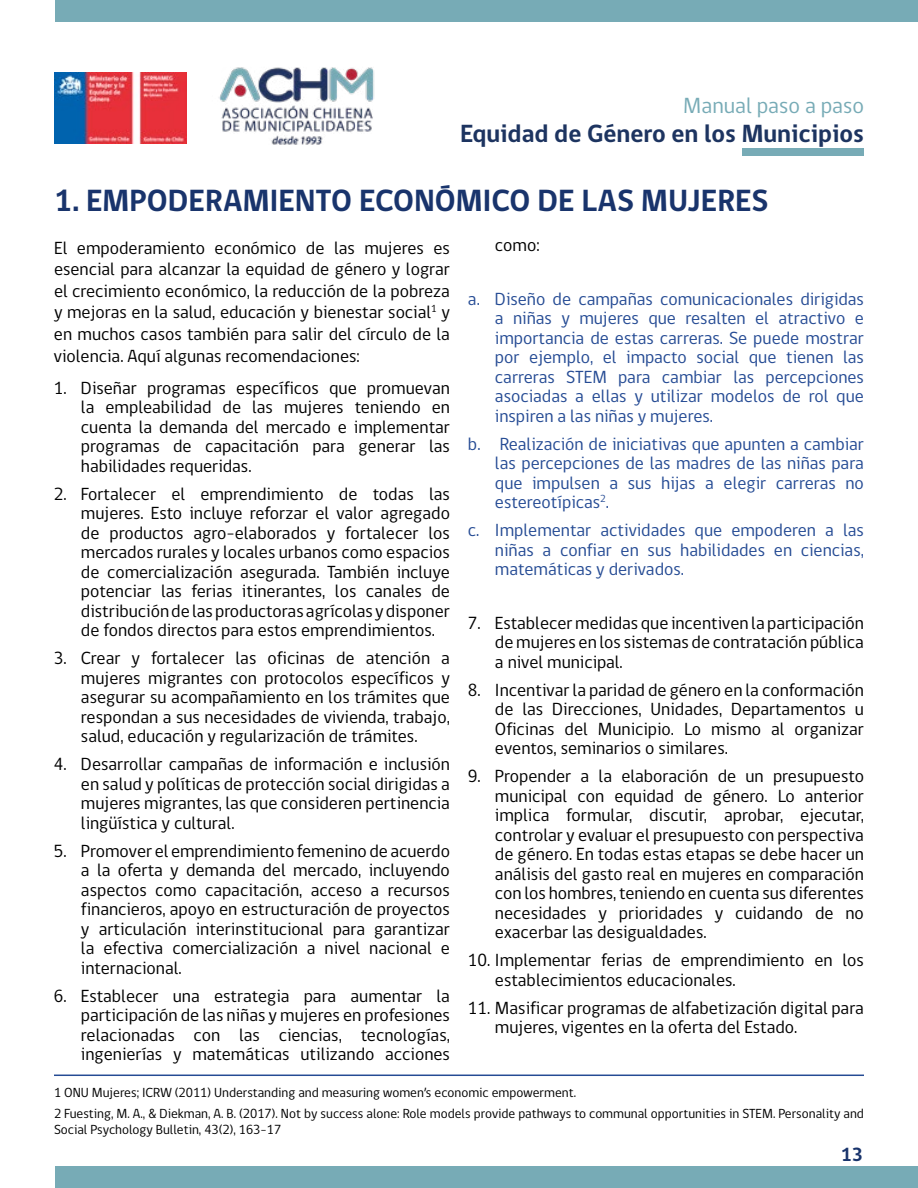
<style>
.page{position:relative;width:918px;height:1188px;background:#fff}
.page>*{position:absolute;margin:0;border:0;box-sizing:border-box;transform-origin:0 0}
.t1{font:700 31.5px "gob CL";color:#19346c}
.t2{font:700 25.5px "gob CL";color:#1d3460}
.t3{font:22.5px "gob CL";color:#77abb6}
.t4{font:700 19.5px "gob CL";color:#19346c}
.t5{font:18px/19.5px "gob CL";color:#000;text-align:justify}
.t6{font:18px/19.5px "gob CL";color:#254b94;text-align:justify}
.t7{font:13.5px/21.3px "gob CL";color:#000}
</style>
<div class="page">
<img style="left:54px;top:72px;width:132px;height:71px">
<img style="left:219px;top:67px;width:155px;height:77px">
<div style="left:743px;top:148px;width:121px;height:8px;background:#77abb6"></div>
<div style="left:55px;top:0;width:863px;height:21px;background:#77abb6"></div>
<div style="left:55px;top:1167px;width:863px;height:21px;background:#77abb6"></div>
<hr style="left:54px;top:1075px;width:810px;height:1px;background:#254b94">
<p class="t3" style="left:683px;top:90px;width:182px">Manual paso a paso</p>
<h2 class="t2" style="left:460px;top:116px;width:405px">Equidad de Género en los Municipios</h2>
<h1 class="t1" style="left:54px;top:179px;width:716px">1. EMPODERAMIENTO ECONÓMICO DE LAS MUJERES</h1>
<p class="t5" style="left:54px;top:237px;width:398px;line-height:21.6px">El empoderamiento económico de las mujeres es esencial para alcanzar la equidad de género y lograr el crecimiento económico, la reducción de la pobreza y mejoras en la salud, educación y bienestar social<sup>1</sup> y en muchos casos también para salir del círculo de la violencia. Aquí algunas recomendaciones:</p>
<p class="t5" style="left:81px;top:379px;width:371px;text-indent:-27px">1. Diseñar programas específicos que promuevan la empleabilidad de las mujeres teniendo en cuenta la demanda del mercado e implementar programas de capacitación para generar las habilidades requeridas.</p>
<p class="t5" style="left:81px;top:484px;width:371px;text-indent:-27px">2. Fortalecer el emprendimiento de todas las mujeres. Esto incluye reforzar el valor agregado de productos agro-elaborados y fortalecer los mercados rurales y locales urbanos como espacios de comercialización asegurada. También incluye potenciar las ferias itinerantes, los canales de distribución de las productoras agrícolas y disponer de fondos directos para estos emprendimientos.</p>
<p class="t5" style="left:81px;top:649px;width:371px;text-indent:-27px">3. Crear y fortalecer las oficinas de atención a mujeres migrantes con protocolos específicos y asegurar su acompañamiento en los trámites que respondan a sus necesidades de vivienda, trabajo, salud, educación y regularización de trámites.</p>
<p class="t5" style="left:81px;top:755px;width:371px;text-indent:-27px">4. Desarrollar campañas de información e inclusión en salud y políticas de protección social dirigidas a mujeres migrantes, las que consideren pertinencia lingüística y cultural.</p>
<p class="t5" style="left:81px;top:841px;width:371px;text-indent:-27px">5. Promover el emprendimiento femenino de acuerdo a la oferta y demanda del mercado, incluyendo aspectos como capacitación, acceso a recursos financieros, apoyo en estructuración de proyectos y articulación interinstitucional para garantizar la efectiva comercialización a nivel nacional e internacional.</p>
<p class="t5" style="left:81px;top:986px;width:371px;text-indent:-27px">6. Establecer una estrategia para aumentar la participación de las niñas y mujeres en profesiones relacionadas con las ciencias, tecnologías, ingenierías y matemáticas utilizando acciones</p>
<p class="t5" style="left:495px;top:236px;width:46px">como:</p>
<p class="t6" style="left:495px;top:290px;width:371px;text-indent:-27px">a. Diseño de campañas comunicacionales dirigidas a niñas y mujeres que resalten el atractivo e importancia de estas carreras. Se puede mostrar por ejemplo, el impacto social que tienen las carreras STEM para cambiar las percepciones asociadas a ellas y utilizar modelos de rol que inspiren a las niñas y mujeres.</p>
<p class="t6" style="left:495px;top:434px;width:371px;text-indent:-27px">b. Realización de iniciativas que apunten a cambiar las percepciones de las madres de las niñas para que impulsen a sus hijas a elegir carreras no estereotípicas<sup>2</sup>.</p>
<p class="t6" style="left:495px;top:521px;width:371px;text-indent:-27px">c. Implementar actividades que empoderen a las niñas a confiar en sus habilidades en ciencias, matemáticas y derivados.</p>
<p class="t5" style="left:495px;top:614px;width:371px;text-indent:-27px">7. Establecer medidas que incentiven la participación de mujeres en los sistemas de contratación pública a nivel municipal.</p>
<p class="t5" style="left:495px;top:681px;width:371px;text-indent:-27px">8. Incentivar la paridad de género en la conformación de las Direcciones, Unidades, Departamentos u Oficinas del Municipio. Lo mismo al organizar eventos, seminarios o similares.</p>
<p class="t5" style="left:495px;top:767px;width:371px;text-indent:-27px">9. Propender a la elaboración de un presupuesto municipal con equidad de género. Lo anterior implica formular, discutir, aprobar, ejecutar, controlar y evaluar el presupuesto con perspectiva de género. En todas estas etapas se debe hacer un análisis del gasto real en mujeres en comparación con los hombres, teniendo en cuenta sus diferentes necesidades y prioridades y cuidando de no exacerbar las desigualdades.</p>
<p class="t5" style="left:495px;top:951px;width:371px;text-indent:-27px">10. Implementar ferias de emprendimiento en los establecimientos educacionales.</p>
<p class="t5" style="left:495px;top:999px;width:371px;text-indent:-27px">11. Masificar programas de alfabetización digital para mujeres, vigentes en la oferta del Estado.</p>
<p class="t7" style="left:54px;top:1082px;width:812px">1 ONU Mujeres; ICRW (2011) Understanding and measuring women’s economic empowerment.<br>2 Fuesting, M. A., &amp; Diekman, A. B. (2017). Not by success alone: Role models provide pathways to communal opportunities in STEM. Personality and</p>
<p class="t7" style="left:54px;top:1119px;width:229px">Social Psychology Bulletin, 43(2), 163-17</p>
<p class="t4" style="left:841px;top:1141px;width:24px">13</p>
</div>
